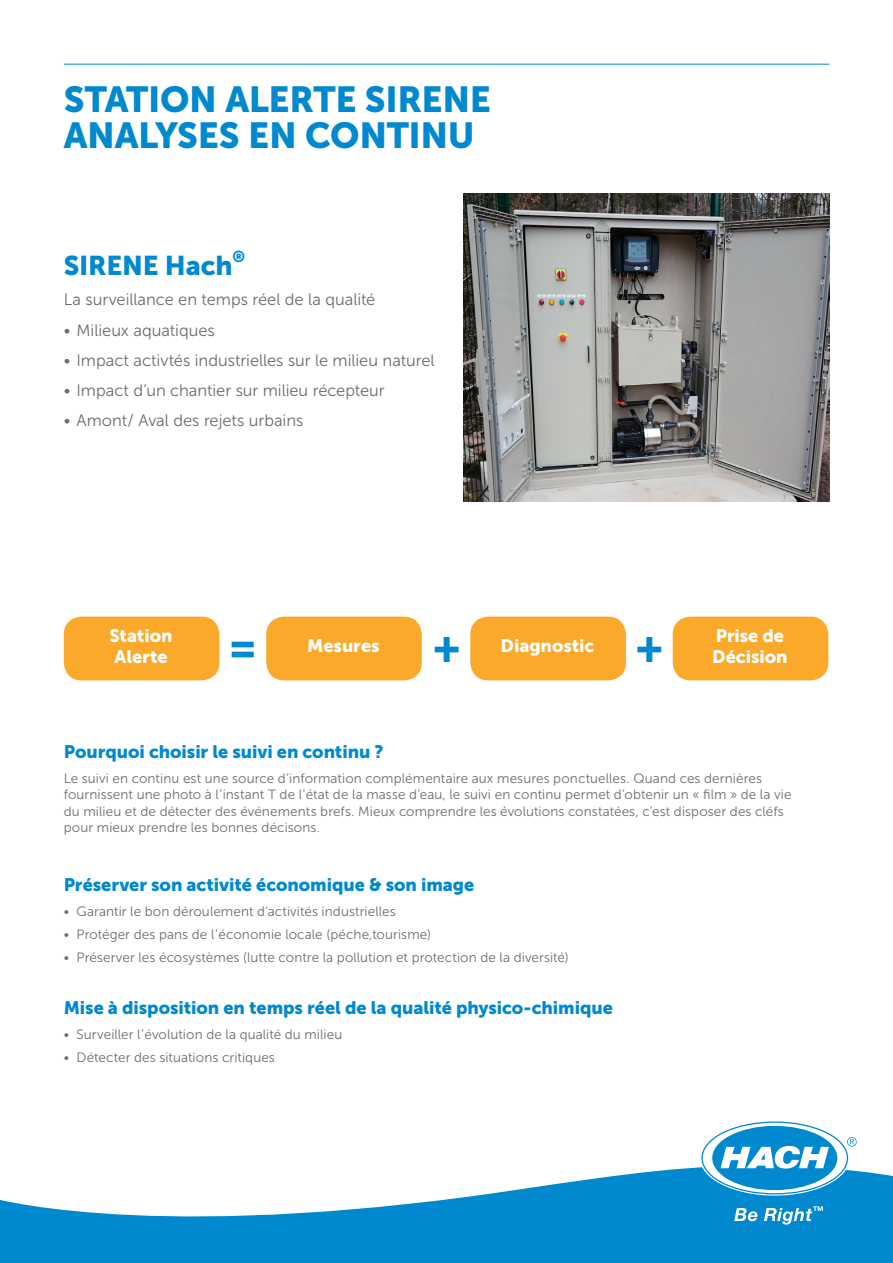
<style>
.page{position:relative;width:893px;height:1263px;background:#fff}
.page>*{position:absolute;margin:0;border:0;box-sizing:border-box;transform-origin:0 0}
.Text_1_Gray{font:43.5px "Museo Sans 900";color:#0089cf}
.Head_1_clc{font:36px/36px "Museo Sans 900";letter-spacing:-.01em;color:#0089cf}
.Head_2_USP{font:27px "Museo Sans 900";letter-spacing:-.005em;color:#0089cf}
.Head_2{font:18px "Museo Sans 900";letter-spacing:-.005em;color:#0089cf}
.Head_2-2{font:18px/21px "Museo Sans 900";letter-spacing:-.005em;color:#fff}
.Text_USP{font:16.5px "Museo Sans 300";color:#6c6d70}
.Head_2_USP-2{font:15.75px "Museo Sans 900";color:#0089cf}
.Text_1_Gray-2{font:13.5px/16.5px "Museo Sans 300";letter-spacing:.005em;color:#6c6d70}
</style>
<div class="page">
<hr style="left:64px;top:64px;width:765px;height:1px;background:#0089cf">
<svg style="left:0;top:1167px;width:893px;height:96px;fill:#0089cf"></svg>
<svg style="left:701px;top:1121px;width:156px;height:73px"></svg>
<svg style="left:734px;top:1208px;width:23px;height:13px"></svg>
<svg style="left:764px;top:1206px;width:59px;height:18px"></svg>
<img style="left:463px;top:194px;width:366px;height:308px">
<div style="left:64px;top:617px;width:155px;height:63px;background:#faa92a;border-radius:18px"></div>
<div style="left:266px;top:617px;width:156px;height:63px;background:#faa92a;border-radius:18px"></div>
<div style="left:470px;top:617px;width:156px;height:63px;background:#faa92a;border-radius:18px"></div>
<div style="left:673px;top:617px;width:155px;height:63px;background:#faa92a;border-radius:18px"></div>
<p class="Head_1_clc" style="left:64px;top:81px;width:429px">STATION ALERTE SIRENE<br>ANALYSES EN CONTINU</p>
<p class="Head_2_USP" style="left:64px;top:251px;width:170px">SIRENE Hach</p>
<p class="Head_2_USP-2" style="left:232px;top:247px;width:14px">®</p>
<p class="Text_USP" style="left:64px;top:291px;width:313px">La surveillance en temps réel de la qualité</p>
<p class="Text_USP" style="left:64px;top:321px;width:153px">• Milieux aquatiques</p>
<p class="Text_USP" style="left:64px;top:351px;width:372px">• Impact activtés industrielles sur le milieu naturel</p>
<p class="Text_USP" style="left:64px;top:381px;width:322px">• Impact d’un chantier sur milieu récepteur</p>
<p class="Text_USP" style="left:64px;top:411px;width:241px">• Amont/ Aval des rejets urbains</p>
<p class="Head_2-2" style="left:109px;top:625px;width:65px">Station<br>Alerte</p>
<p class="Head_2-2" style="left:307px;top:635px;width:74px">Mesures</p>
<p class="Head_2-2" style="left:501px;top:635px;width:95px">Diagnostic</p>
<p class="Text_1_Gray" style="left:229px;top:622px;width:30px">=</p>
<p class="Text_1_Gray" style="left:433px;top:622px;width:29px">+</p>
<p class="Text_1_Gray" style="left:636px;top:622px;width:29px">+</p>
<p class="Head_2-2" style="left:716px;top:625px;width:70px">Prise de</p>
<p class="Head_2-2" style="left:712px;top:646px;width:77px">Décision</p>
<p class="Head_2" style="left:64px;top:741px;width:321px">Pourquoi choisir le suivi en continu ?</p>
<p class="Text_1_Gray-2" style="left:64px;top:770px;width:729px">Le suivi en continu est une source d’information complémentaire aux mesures ponctuelles. Quand ces dernières fournissent une photo à l’instant T de l'état de la masse d’eau, le suivi en continu permet d’obtenir un « film » de la vie du milieu et de détecter des événements brefs. Mieux comprendre les évolutions constatées, c’est disposer des cléfs pour mieux prendre les bonnes décisons.</p>
<p class="Head_2" style="left:64px;top:874px;width:412px">Préserver son activité économique &amp; son image</p>
<p class="Text_1_Gray-2" style="left:64px;top:903px;width:333px">• Garantir le bon déroulement d’activités industrielles</p>
<p class="Text_1_Gray-2" style="left:64px;top:926px;width:369px">• Protéger des pans de l’économie locale (péche,tourisme)</p>
<p class="Text_1_Gray-2" style="left:64px;top:949px;width:507px">• Préserver les écosystèmes (lutte contre la pollution et protection de la diversité)</p>
<p class="Head_2" style="left:64px;top:997px;width:551px">Mise à disposition en temps réel de la qualité physico-chimique</p>
<p class="Text_1_Gray-2" style="left:64px;top:1026px;width:280px">• Surveiller l’évolution de la qualité du milieu</p>
<p class="Text_1_Gray-2" style="left:64px;top:1049px;width:213px">• Détecter des situations critiques</p>
</div>
